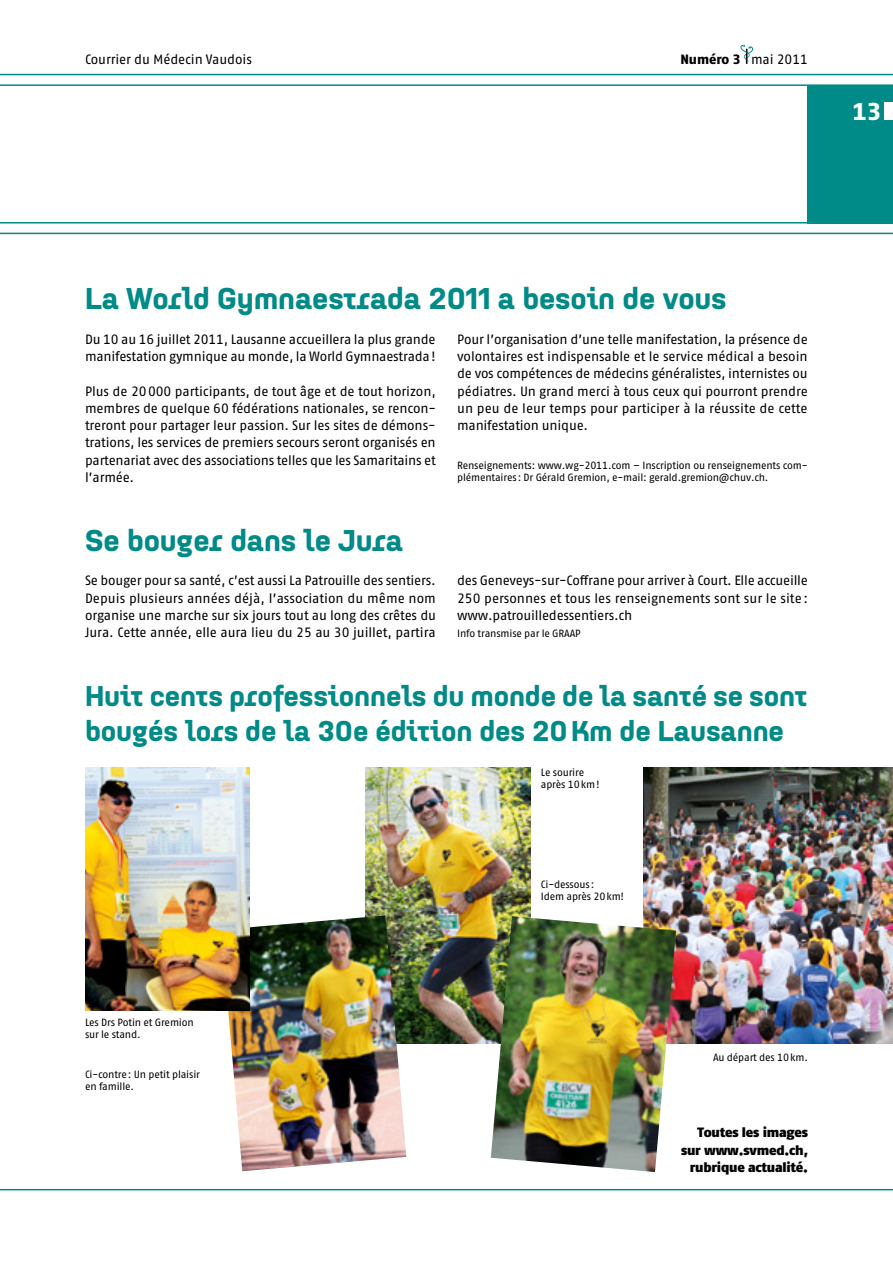
<style>
.page{position:relative;width:893px;height:1263px;background:#fff}
.page>*{position:absolute;margin:0;border:0;box-sizing:border-box;transform-origin:0 0}
.t1{font:700 30px "Idealista";letter-spacing:-.005em;color:#008a88}
.t2{font:700 28.5px/34.5px "Idealista";letter-spacing:-.005em;color:#008a88}
.t3{font:24.3px "Fago No Exb Tf";color:#fff}
.t4{font:13.5px/17.2px "Fago No Regular Tf";letter-spacing:-.015em;color:#000;text-align:justify}
.t5{font:13.5px/17.2px "Fago No Black Tf";letter-spacing:-.015em;color:#000;text-align:right}
.t6{font:13.5px "Fago No Exb Tf";letter-spacing:-.005em;color:#000}
.t7{font:10.5px/12px "Fago No Regular Tf";letter-spacing:-.015em;color:#000}
.s1{font-family:"Fago No Regular Tf"}
</style>
<div class="page">
<hr style="left:0;top:1189px;width:893px;height:1px;background:#008a88">
<div style="left:808px;top:85px;width:85px;height:138px;background:#008a88"></div>
<hr style="left:0;top:222px;width:893px;height:1px;background:#008a88">
<hr style="left:0;top:233px;width:893px;height:1px;background:#008a88">
<div style="left:884px;top:103px;width:9px;height:17px;background:#fff"></div>
<hr style="left:0;top:74px;width:893px;height:1px;background:#008a88">
<hr style="left:0;top:84px;width:893px;height:2px;background:#008a88">
<svg style="left:740px;top:45px;width:13px;height:19px"></svg>
<img style="left:643px;top:768px;width:250px;height:276px">
<img style="left:366px;top:767px;width:164px;height:277px">
<img style="left:221px;top:915px;width:185px;height:256px">
<img style="left:491px;top:916px;width:185px;height:256px">
<img style="left:85px;top:768px;width:165px;height:242px">
<p class="t4" style="left:85px;top:50px;width:168px">Courrier du Médecin Vaudois</p>
<p class="t6" style="left:680px;top:51px;width:129px">Numéro 3 <span class="s1">mai 2011</span></p>
<h3 class="t3" style="left:853px;top:97px;width:30px">13</h3>
<h1 class="t1" style="left:85px;top:276px;width:643px">La World Gymnaestrada 2011 a besoin de vous</h1>
<p class="t4" style="left:85px;top:330px;width:352px">Du 10 au 16 juillet 2011, Lausanne accueillera la plus grande manifestation gymnique au monde, la World Gymnaestrada!</p>
<p class="t4" style="left:85px;top:382px;width:352px">Plus de 20000 participants, de tout âge et de tout horizon, membres de quelque 60 fédérations nationales, se rencon&shy;treront pour partager leur passion. Sur les sites de démons&shy;trations, les services de premiers secours seront organisés en partenariat avec des associations telles que les Samaritains et l’armée.</p>
<p class="t4" style="left:457px;top:330px;width:352px">Pour l’organisation d’une telle manifestation, la présence de volontaires est indispensable et le service médical a besoin de vos compétences de médecins généralistes, internistes ou pédiatres. Un grand merci à tous ceux qui pourront prendre un peu de leur temps pour participer à la réussite de cette manifestation unique.</p>
<p class="t7" style="left:457px;top:459px;width:352px">Renseignements: www.wg-2011.com – Inscription ou renseignements com&shy;plémentaires: Dr Gérald Gremion, e-mail: gerald.gremion@chuv.ch.</p>
<h1 class="t1" style="left:85px;top:518px;width:320px">Se bouger dans le Jura</h1>
<p class="t4" style="left:85px;top:572px;width:353px">Se bouger pour sa santé, c’est aussi La Patrouille des sentiers.<br>Depuis plusieurs années déjà, l’association du même nom organise une marche sur six jours tout au long des crêtes du Jura. Cette année, elle aura lieu du 25 au 30 juillet, partira</p>
<p class="t4" style="left:457px;top:572px;width:352px">des Geneveys-sur-Coffrane pour arriver à Court. Elle accueille 250 personnes et tous les renseignements sont sur le site: www.patrouilledessentiers.ch</p>
<p class="t7" style="left:457px;top:628px;width:125px">Info transmise par le GRAAP</p>
<h2 class="t2" style="left:85px;top:676px;width:724px">Huit cents professionnels du monde de la santé se sont bougés lors de la 30e édition des 20Km de Lausanne</h2>
<p class="t7" style="left:541px;top:766px;width:60px">Le sourire après 10km!</p>
<p class="t7" style="left:85px;top:1016px;width:110px">Les Drs Potin et Gremion sur le stand.</p>
<p class="t7" style="left:85px;top:1069px;width:116px">Ci-contre: Un petit plaisir en famille.</p>
<p class="t7" style="left:541px;top:879px;width:85px">Ci-dessous:<br>Idem après 20km!</p>
<p class="t7" style="left:713px;top:1051px;width:96px">Au départ des 10km.</p>
<p class="t5" style="left:681px;top:1124px;width:129px">Toutes les images sur www.svmed.ch, rubrique actualité.</p>
</div>
